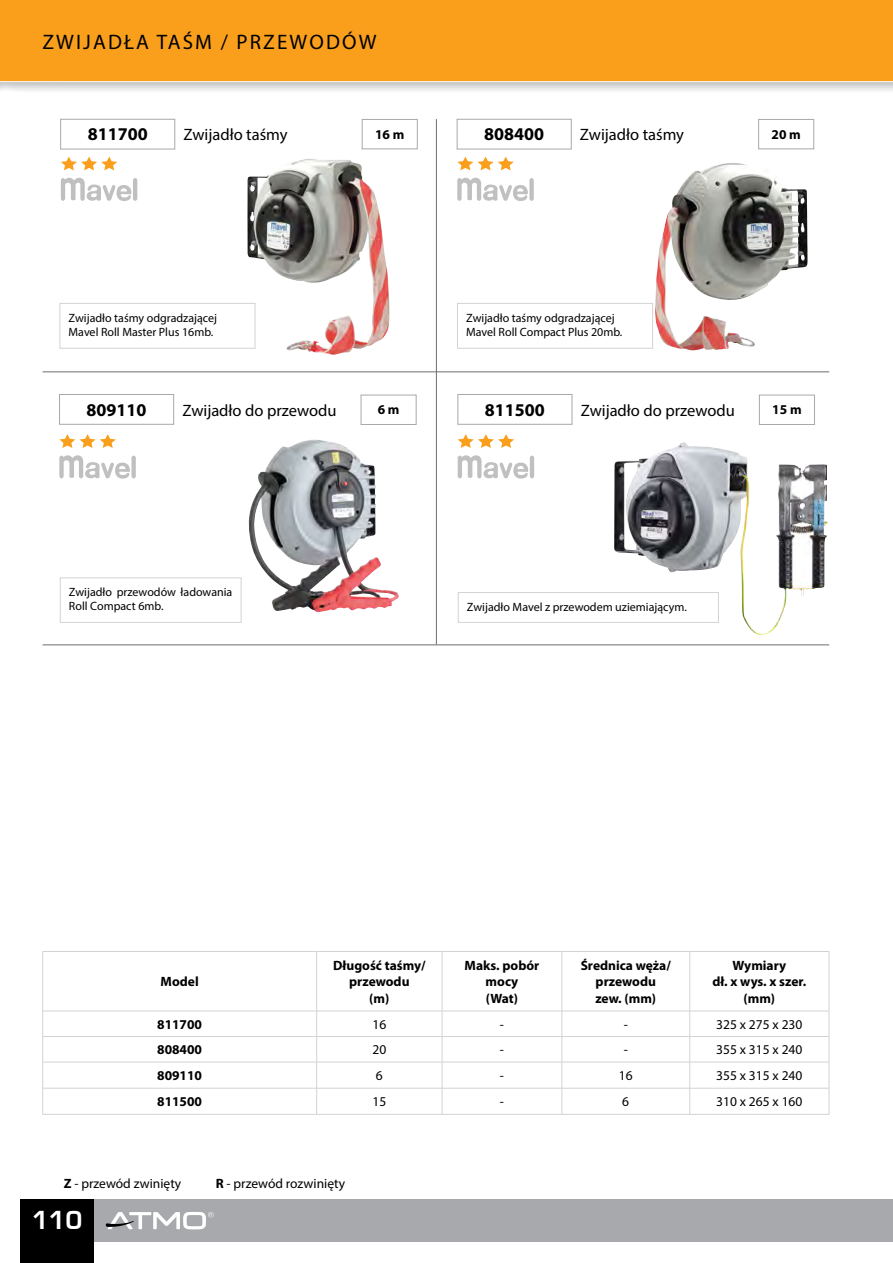
<style>
.page{position:relative;width:893px;height:1263px;background:#fff}
.page>*{position:absolute;margin:0;border:0;box-sizing:border-box;transform-origin:0 0}
.t1{font:700 27px "Eurostile TCE";color:#fff}
.t2{font:21px "Myriad Pro";letter-spacing:.1em;color:#000}
.t3{font:700 18px "Myriad Pro";color:#000}
.t4{font:16.5px "Myriad Pro";color:#000}
.t5{font:700 13.5px/16.2px "Myriad Pro";color:#000;text-align:center}
.t6{font:13.5px "Myriad Pro";color:#000}
.t7{font:12px/14.4px "Myriad Pro";color:#000}
.s1{font-weight:700}
</style>
<div class="page">
<div style="left:20px;top:1199px;width:74px;height:64px;background:#000"></div>
<div style="left:94px;top:1199px;width:799px;height:43px;background:#a7a9ac"></div>
<div style="left:0;top:0;width:893px;height:95px;background:#000;opacity:.28"></div>
<div style="left:0;top:0;width:893px;height:82px;background:#f99f1c"></div>
<svg style="left:106px;top:1212px;width:108px;height:17px"></svg>
<img style="left:614px;top:442px;width:214px;height:193px">
<img style="left:248px;top:440px;width:151px;height:172px">
<img style="left:655px;top:163px;width:153px;height:187px">
<img style="left:247px;top:159px;width:143px;height:196px">
<div style="left:458px;top:394px;width:114px;height:30px;border:1px solid #a7a9ac"></div>
<div style="left:59px;top:394px;width:115px;height:30px;border:1px solid #a7a9ac"></div>
<div style="left:457px;top:119px;width:114px;height:30px;border:1px solid #a7a9ac"></div>
<div style="left:60px;top:119px;width:115px;height:30px;border:1px solid #a7a9ac"></div>
<div style="left:60px;top:303px;width:195px;height:45px;background:#fff"></div>
<div style="left:60px;top:303px;width:195px;height:45px;border:1px solid #d1d3d4"></div>
<div style="left:457px;top:303px;width:196px;height:45px;border:1px solid #d1d3d4"></div>
<div style="left:60px;top:578px;width:181px;height:44px;border:1px solid #d1d3d4"></div>
<hr style="left:43px;top:372px;width:786px;height:1px;background:#6d6e71">
<hr style="left:43px;top:645px;width:786px;height:1px;background:#6d6e71">
<hr style="left:436px;top:119px;width:1px;height:526px;background:#6d6e71">
<svg style="left:458px;top:434px;width:56px;height:14px"></svg>
<svg style="left:59px;top:434px;width:57px;height:14px"></svg>
<svg style="left:457px;top:157px;width:57px;height:13px"></svg>
<svg style="left:61px;top:157px;width:56px;height:13px"></svg>
<div style="left:759px;top:395px;width:56px;height:30px;border:1px solid #a7a9ac"></div>
<div style="left:361px;top:395px;width:55px;height:30px;border:1px solid #a7a9ac"></div>
<div style="left:758px;top:119px;width:56px;height:30px;border:1px solid #a7a9ac"></div>
<div style="left:362px;top:119px;width:55px;height:30px;border:1px solid #a7a9ac"></div>
<hr style="left:530px;top:456px;width:4px;height:22px;background:#c0c0c0;border-radius:2px">
<svg style="left:458px;top:455px;width:71px;height:24px"></svg>
<div style="left:131px;top:456px;width:5px;height:22px;background:#c0c0c0;border-radius:2px"></div>
<svg style="left:59px;top:455px;width:71px;height:24px"></svg>
<div style="left:529px;top:178px;width:5px;height:23px;background:#c0c0c0;border-radius:2px"></div>
<svg style="left:457px;top:178px;width:71px;height:23px"></svg>
<hr style="left:133px;top:178px;width:4px;height:23px;background:#c0c0c0;border-radius:2px">
<svg style="left:61px;top:178px;width:71px;height:23px"></svg>
<svg style="left:43px;top:952px;width:786px;height:162px"></svg>
<hr style="left:317px;top:951px;width:125px;height:1px;background:#d1d3d4">
<hr style="left:442px;top:951px;width:120px;height:1px;background:#d1d3d4">
<hr style="left:562px;top:951px;width:128px;height:1px;background:#d1d3d4">
<hr style="left:690px;top:951px;width:139px;height:1px;background:#d1d3d4">
<hr style="left:689px;top:952px;width:1px;height:59px;background:#d1d3d4">
<hr style="left:829px;top:952px;width:1px;height:59px;background:#d1d3d4">
<hr style="left:43px;top:951px;width:274px;height:1px;background:#d1d3d4">
<hr style="left:42px;top:952px;width:1px;height:59px;background:#d1d3d4">
<hr style="left:316px;top:952px;width:1px;height:59px;background:#d1d3d4">
<hr style="left:442px;top:952px;width:1px;height:59px;background:#d1d3d4">
<hr style="left:562px;top:952px;width:1px;height:59px;background:#d1d3d4">
<hr style="left:43px;top:1011px;width:274px;height:1px;background:#d1d3d4">
<hr style="left:317px;top:1011px;width:125px;height:1px;background:#d1d3d4">
<hr style="left:442px;top:1011px;width:120px;height:1px;background:#d1d3d4">
<hr style="left:562px;top:1011px;width:128px;height:1px;background:#d1d3d4">
<hr style="left:43px;top:1036px;width:274px;height:1px;background:#d1d3d4">
<hr style="left:317px;top:1036px;width:125px;height:1px;background:#d1d3d4">
<hr style="left:442px;top:1036px;width:120px;height:1px;background:#d1d3d4">
<hr style="left:562px;top:1036px;width:128px;height:1px;background:#d1d3d4">
<hr style="left:43px;top:1062px;width:274px;height:1px;background:#d1d3d4">
<hr style="left:317px;top:1062px;width:125px;height:1px;background:#d1d3d4">
<hr style="left:442px;top:1062px;width:120px;height:1px;background:#d1d3d4">
<hr style="left:562px;top:1062px;width:128px;height:1px;background:#d1d3d4">
<hr style="left:43px;top:1088px;width:274px;height:1px;background:#d1d3d4">
<svg style="left:42px;top:1011px;width:1px;height:103px"></svg>
<hr style="left:317px;top:1088px;width:125px;height:1px;background:#d1d3d4">
<svg style="left:316px;top:1012px;width:1px;height:102px"></svg>
<hr style="left:442px;top:1088px;width:120px;height:1px;background:#d1d3d4">
<svg style="left:442px;top:1011px;width:1px;height:103px"></svg>
<hr style="left:562px;top:1088px;width:128px;height:1px;background:#d1d3d4">
<svg style="left:562px;top:1011px;width:1px;height:103px"></svg>
<hr style="left:43px;top:1114px;width:274px;height:1px;background:#d1d3d4">
<hr style="left:317px;top:1114px;width:125px;height:1px;background:#d1d3d4">
<hr style="left:442px;top:1114px;width:120px;height:1px;background:#d1d3d4">
<hr style="left:562px;top:1114px;width:128px;height:1px;background:#d1d3d4">
<hr style="left:690px;top:1011px;width:139px;height:1px;background:#d1d3d4">
<hr style="left:690px;top:1036px;width:139px;height:1px;background:#d1d3d4">
<hr style="left:690px;top:1062px;width:139px;height:1px;background:#d1d3d4">
<hr style="left:690px;top:1088px;width:139px;height:1px;background:#d1d3d4">
<svg style="left:689px;top:1012px;width:1px;height:102px"></svg>
<svg style="left:829px;top:1011px;width:1px;height:103px"></svg>
<hr style="left:690px;top:1114px;width:139px;height:1px;background:#d1d3d4">
<div style="left:458px;top:592px;width:260px;height:30px;background:#fff"></div>
<div style="left:458px;top:592px;width:261px;height:30px;border:1px solid #d1d3d4"></div>
<h2 class="t2" style="left:43px;top:29px;width:335px">ZWIJADŁA TAŚM / PRZEWODÓW</h2>
<h3 class="t3" style="left:88px;top:123px;width:61px">811700</h3>
<h3 class="t3" style="left:484px;top:123px;width:61px">808400</h3>
<h3 class="t4" style="left:183px;top:125px;width:106px">Zwijadło taśmy</h3>
<h3 class="t4" style="left:580px;top:125px;width:106px">Zwijadło taśmy</h3>
<p class="t5" style="left:375px;top:126px;width:31px">16 m</p>
<p class="t5" style="left:771px;top:126px;width:31px">20 m</p>
<p class="t7" style="left:69px;top:310px;width:150px">Zwijadło taśmy odgradzającej<br>Mavel Roll Master Plus 16mb.</p>
<p class="t7" style="left:466px;top:310px;width:158px">Zwijadło taśmy odgradzającej<br>Mavel Roll Compact Plus 20mb.</p>
<h3 class="t3" style="left:87px;top:398px;width:61px">809110</h3>
<h3 class="t3" style="left:485px;top:398px;width:61px">811500</h3>
<h3 class="t4" style="left:182px;top:400px;width:156px">Zwijadło do przewodu</h3>
<h3 class="t4" style="left:581px;top:400px;width:156px">Zwijadło do przewodu</h3>
<p class="t5" style="left:378px;top:401px;width:23px">6 m</p>
<p class="t5" style="left:772px;top:401px;width:31px">15 m</p>
<p class="t7" style="left:69px;top:585px;width:165px">Zwijadło przewodów ładowania<br>Roll Compact 6mb.</p>
<p class="t7" style="left:467px;top:599px;width:221px">Zwijadło Mavel z przewodem uziemiającym.</p>
<p class="t5" style="left:161px;top:973px;width:40px">Model</p>
<p class="t5" style="left:333px;top:957px;width:94px">Długość taśmy/ przewodu<br>(m)</p>
<p class="t5" style="left:465px;top:957px;width:76px">Maks. pobór mocy<br>(Wat)</p>
<p class="t5" style="left:581px;top:957px;width:92px">Średnica węża/ przewodu<br>zew. (mm)</p>
<p class="t5" style="left:712px;top:957px;width:95px">Wymiary<br>dł. x wys. x szer. (mm)</p>
<p class="t5" style="left:157px;top:1016px;width:46px">811700</p>
<p class="t6" style="left:372px;top:1016px;width:15px">16</p>
<p class="t6" style="left:500px;top:1016px;width:6px">-</p>
<p class="t6" style="left:624px;top:1016px;width:6px">-</p>
<p class="t6" style="left:716px;top:1016px;width:88px">325 x 275 x 230</p>
<p class="t5" style="left:157px;top:1041px;width:46px">808400</p>
<p class="t6" style="left:372px;top:1041px;width:15px">20</p>
<p class="t6" style="left:500px;top:1041px;width:6px">-</p>
<p class="t6" style="left:624px;top:1041px;width:6px">-</p>
<p class="t6" style="left:716px;top:1041px;width:88px">355 x 315 x 240</p>
<p class="t5" style="left:157px;top:1067px;width:46px">809110</p>
<p class="t6" style="left:376px;top:1067px;width:8px">6</p>
<p class="t6" style="left:500px;top:1067px;width:6px">-</p>
<p class="t6" style="left:619px;top:1067px;width:15px">16</p>
<p class="t6" style="left:716px;top:1067px;width:88px">355 x 315 x 240</p>
<p class="t5" style="left:157px;top:1093px;width:46px">811500</p>
<p class="t6" style="left:372px;top:1093px;width:15px">15</p>
<p class="t6" style="left:500px;top:1093px;width:6px">-</p>
<p class="t6" style="left:622px;top:1093px;width:8px">6</p>
<p class="t6" style="left:716px;top:1093px;width:88px">310 x 265 x 160</p>
<p class="t6" style="left:64px;top:1175px;width:119px"><span class="s1">Z</span> - przewód zwinięty</p>
<p class="t6" style="left:216px;top:1175px;width:131px"><span class="s1">R</span> - przewód rozwinięty</p>
<h1 class="t1" style="left:32px;top:1205px;width:52px">110</h1>
</div>
